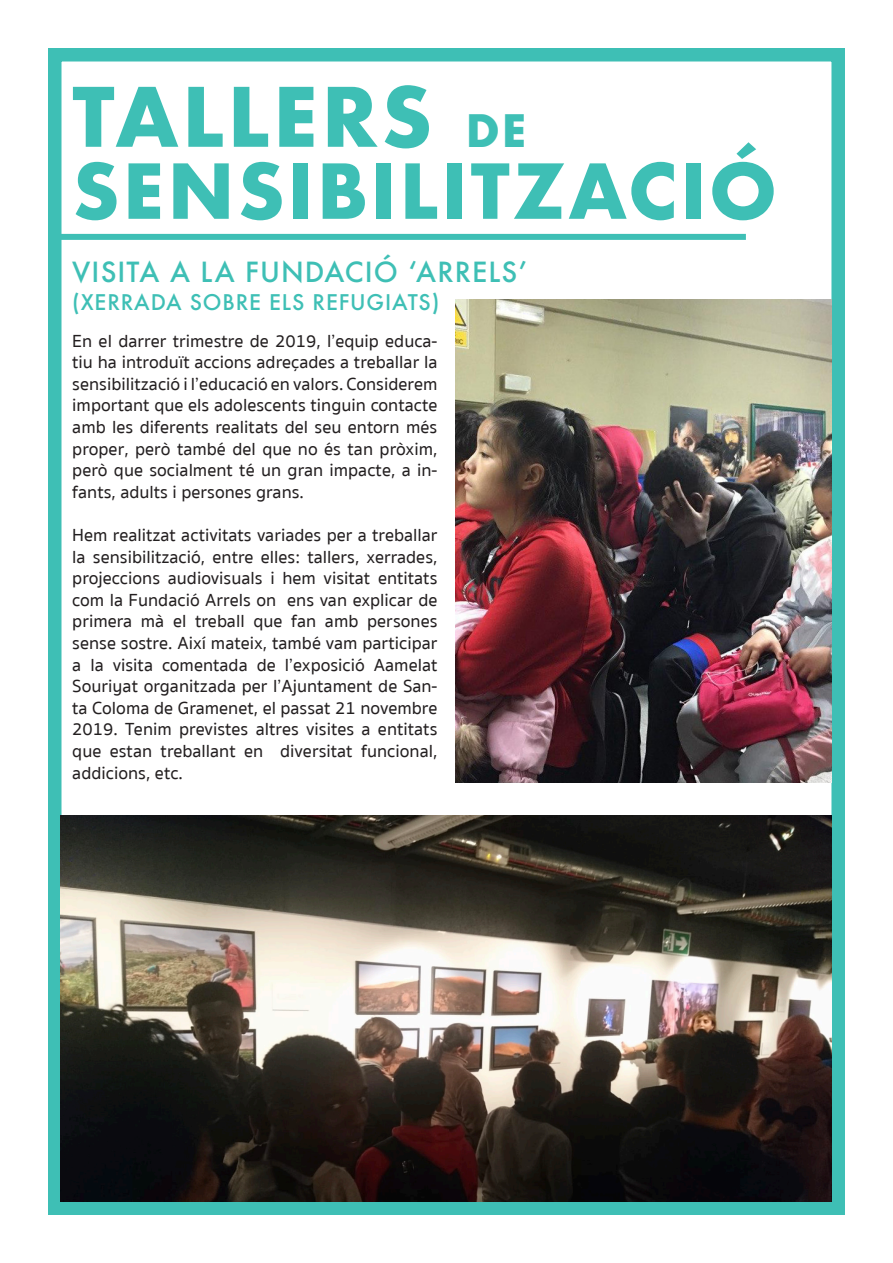
<style>
.page{position:relative;width:893px;height:1263px;background:#fff}
.page>*{position:absolute;margin:0;border:0;box-sizing:border-box;transform-origin:0 0}
.t1{font:700 79.5px "Futura";letter-spacing:.04em;color:#3ebfb5}
.t2{font:700 73.5px "Futura";letter-spacing:.04em;color:#3ebfb5}
.t3{font:500 27px "Futura";letter-spacing:.04em;color:#3ebfb5}
.t4{font:500 21px "Futura";letter-spacing:.04em;color:#3ebfb5}
.t5{font:500 18px/21.6px "Sukhumvit Set";color:#231f20;text-align:justify}
.s1{font-size:43.5px}
</style>
<div class="page">
<div style="left:48px;top:48px;width:797px;height:1167px;border:14px solid #3ebfb5"></div>
<div style="left:54px;top:234px;width:692px;height:6px;background:#3ebfb5"></div>
<img style="left:61px;top:815px;width:770px;height:386px">
<img style="left:455px;top:300px;width:376px;height:482px">
<h1 class="t1" style="left:72px;top:64px;width:456px">TALLERS <span class="s1">DE</span></h1>
<h2 class="t2" style="left:72px;top:142px;width:706px">SENSIBILITZACIÓ</h2>
<h3 class="t3" style="left:72px;top:254px;width:456px">VISITA A LA FUNDACIÓ ‘ARRELS’</h3>
<p class="t4" style="left:72px;top:288px;width:369px">(XERRADA SOBRE ELS REFUGIATS)</p>
<p class="t5" style="left:72px;top:330px;width:367px">En el darrer trimestre de 2019, l’equip educa&shy;tiu ha introduït accions adreçades a treballar la sensibilització i l’educació en valors. Considerem important que els adolescents tinguin contacte amb les diferents realitats del seu entorn més proper, però també del que no és tan pròxim, però que socialment té un gran impacte, a in&shy;fants, adults i persones grans.</p>
<p class="t5" style="left:72px;top:524px;width:367px">Hem realitzat activitats variades per a treballar la sensibilització, entre elles: tallers, xerrades, projeccions audiovisuals i hem visitat entitats com la Fundació Arrels on ens van explicar de primera mà el treball que fan amb persones sense sostre. Així mateix, també vam participar a la visita comentada de l’exposició Aamelat Souriyat organitzada per l’Ajuntament de San&shy;ta Coloma de Gramenet, el passat 21 novembre 2019. Tenim previstes altres visites a entitats que estan treballant en diversitat funcional, addicions, etc.</p>
</div>
